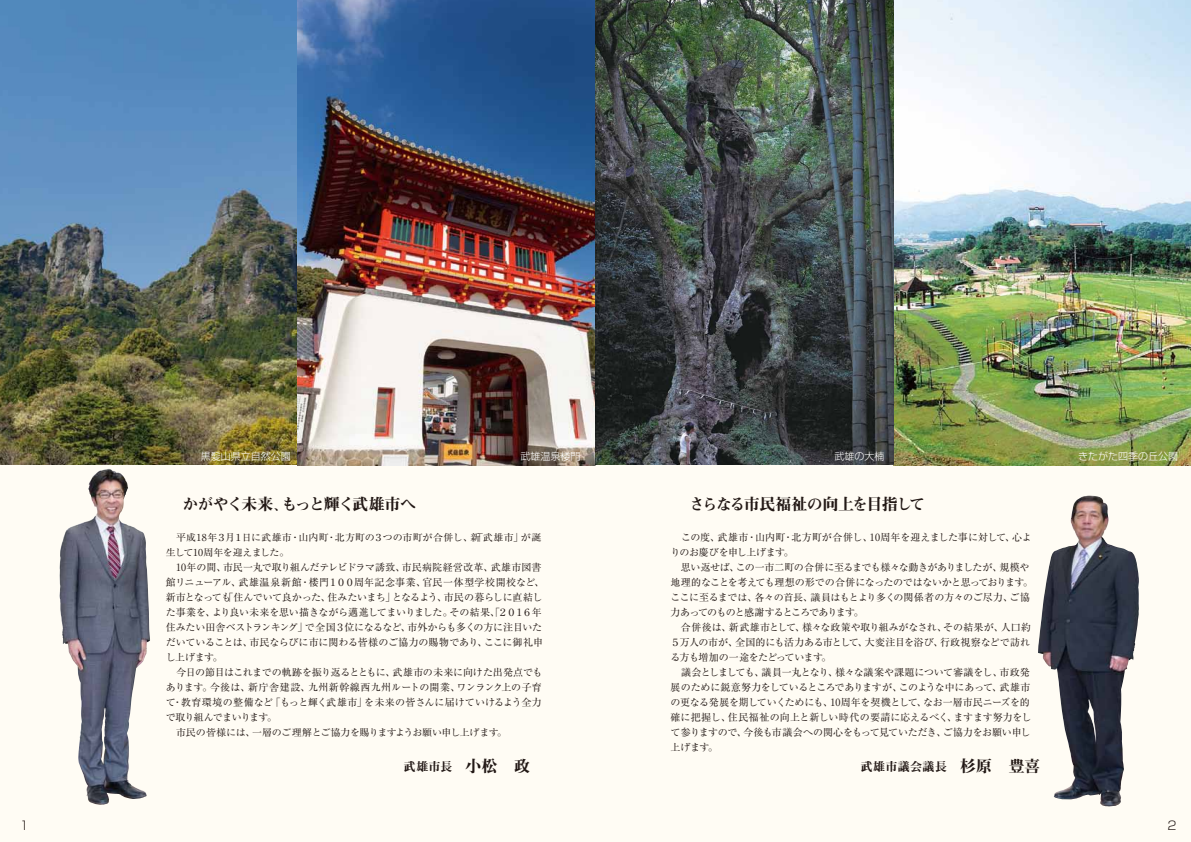
<style>
.page{position:relative;width:1191px;height:842px;background:#fff}
.page>*{position:absolute;margin:0;border:0;box-sizing:border-box;transform-origin:0 0}
.t1{font:16px "Midashi Min Pr 5 MA31";letter-spacing:-.085em;color:#221815}
.t2{font:12px "Midashi Min Pr 5 MA31";letter-spacing:.03em;color:#221815}
.t3{font:300 12px "Shin Go Pr 5";color:#221815}
.t4{font:10px/15px "Ryumin Pr 5";letter-spacing:-.025em;color:#221815}
.t5{font:10px "Ryumin Pr 5";letter-spacing:.005em;color:#221815}
.t6{font:10px "Ryumin Pr 5";color:#221815}
.t7{font:300 10px "Shin Go Pr 5";color:#fff}
.t8{font:10px "Ryumin Pr 5";letter-spacing:-.085em;color:#221815}
.t9{font:10px "Ryumin Pr 5";letter-spacing:-.045em;color:#221815}
.t10{font:9.6px/15px "Ryumin Pr 5";letter-spacing:-.005em;color:#221815;scale:1.04 1}
.t11{font:9.6px "Ryumin Pr 5";letter-spacing:-.025em;color:#221815;scale:1.04 1}
.s1{font-size:9.9px}
.s2{font-size:16px}
.s3{font-size:9.6px}
</style>
<div class="page">
<div style="left:0;top:0;width:594px;height:842px;background:#fffcf4"></div>
<div style="left:595px;top:0;width:596px;height:842px;background:#fffcf4"></div>
<img style="left:0;top:0;width:1191px;height:465px">
<img style="left:1038px;top:496px;width:101px;height:311px">
<img style="left:59px;top:469px;width:91px;height:336px">
<p class="t7" style="left:201px;top:448px;width:91px">黒髪山県立自然公園</p>
<p class="t7" style="left:520px;top:448px;width:61px">武雄温泉楼門</p>
<p class="t7" style="left:834px;top:448px;width:51px">武雄の大楠</p>
<p class="t7" style="left:1078px;top:448px;width:101px">きたがた四季の丘公園</p>
<p class="t1" style="left:182px;top:492px;width:235px">かがやく未来、もっと輝く武雄市へ</p>
<p class="t1" style="left:688px;top:492px;width:238px">さらなる市民福祉の向上を目指して</p>
<p class="t10" style="left:166px;top:529px;width:363px">　平成18年３月１日に武雄市・山内町・北方町の３つの市町が合併し、新「武雄市」が誕生して10周年を迎えました。</p>
<p class="t4" style="left:166px;top:559px;width:380px;text-indent:10px">10年の間、市民一丸で取り組んだテレビドラマ誘致、市民病院経営改革、武雄市図書館リニューアル、武雄温泉新館・楼門１００周年記念事業、官民一体型学校開校など、新市となっても<span class="s1">「住んでいて良かった、住みたいまち」</span>となるよう、市民の暮らしに直結した事業を、より良い未来を思い描きながら邁進してまいりました。その結果、<span class="s1">「</span>２０１６年住みたい田舎ベストランキング」で全国３位になるなど、市外からも多くの方に注目いただいていることは、市民ならびに市に関わる皆様のご協力の賜物であり、ここに御礼申し上げます。<br>　今日の節目はこれまでの軌跡を振り返るとともに、武雄市の未来に向けた出発点でもあります。今後は、新庁舎建設、九州新幹線西九州ルートの開業、ワンランク上の子育て・教育環境の整備など「もっと輝く武雄市」を未来の皆さんに届けていけるよう全力で取り組んでまいります。</p>
<p class="t11" style="left:176px;top:725px;width:320px">市民の皆様には、一層のご理解とご協力を賜りますようお願い申し上げます。</p>
<p class="t2" style="left:404px;top:757px;width:128px">武雄市長　<span class="s2">小松　政</span></p>
<p class="t5" style="left:670px;top:530px;width:362px">　この度、武雄市・山内町・北方町が合併し、10周年を迎えました事に対して、心よ</p>
<p class="t4" style="left:670px;top:544px;width:125px">りのお慶びを申し上げます。</p>
<p class="t4" style="left:681px;top:559px;width:350px">思い返せば、この一市二町の合併に至るまでも様々な動きがありましたが、規模や</p>
<p class="t4" style="left:670px;top:574px;width:364px">地理的なことを考えても理想の形での合併になったのではないかと思っております。</p>
<p class="t4" style="left:670px;top:589px;width:361px">ここに至るまで<span class="s3">は、各々の首長、議員はもとより多くの</span>関係者の方々のご尽力、ご協</p>
<p class="t8" style="left:670px;top:605px;width:195px">力あってのものと感謝するところであります。</p>
<p class="t4" style="left:670px;top:619px;width:362px">　合併後は、新武雄市として、様々な政策や取り組みがなされ、その結果が、人口約</p>
<p class="t4" style="left:670px;top:634px;width:361px">５万人の市が、全国的にも活力ある市として、大変注目を浴び、行政視察などで訪れ</p>
<p class="t9" style="left:670px;top:650px;width:162px">る方も増加の一途をたどっています。</p>
<p class="t4" style="left:670px;top:664px;width:360px">　議会としましても、議員一丸となり、様々な議案や課題について審議をし、市政発</p>
<p class="t4" style="left:670px;top:679px;width:361px">展のために鋭意努力をしているところでありますが、このような中にあって、武雄市</p>
<p class="t4" style="left:670px;top:694px;width:361px">の更なる発展を期していくためにも、10周年を契機として、なお一層市民ニーズを的</p>
<p class="t6" style="left:670px;top:710px;width:362px">確に把握し、住民福祉の向上と新しい時代の要請に応えるべく、ますます努力をし</p>
<p class="t4" style="left:670px;top:724px;width:361px">て参りますので、今後も市議会への関心をもって見ていただき、ご協力をお願い申し</p>
<p class="t4" style="left:670px;top:739px;width:49px">上げます。</p>
<p class="t2" style="left:860px;top:757px;width:181px">武雄市議会議長 <span class="s2">杉原　豊喜</span></p>
<p class="t3" style="left:20px;top:815px;width:11px">1</p>
<p class="t3" style="left:1167px;top:815px;width:11px">2</p>
</div>
